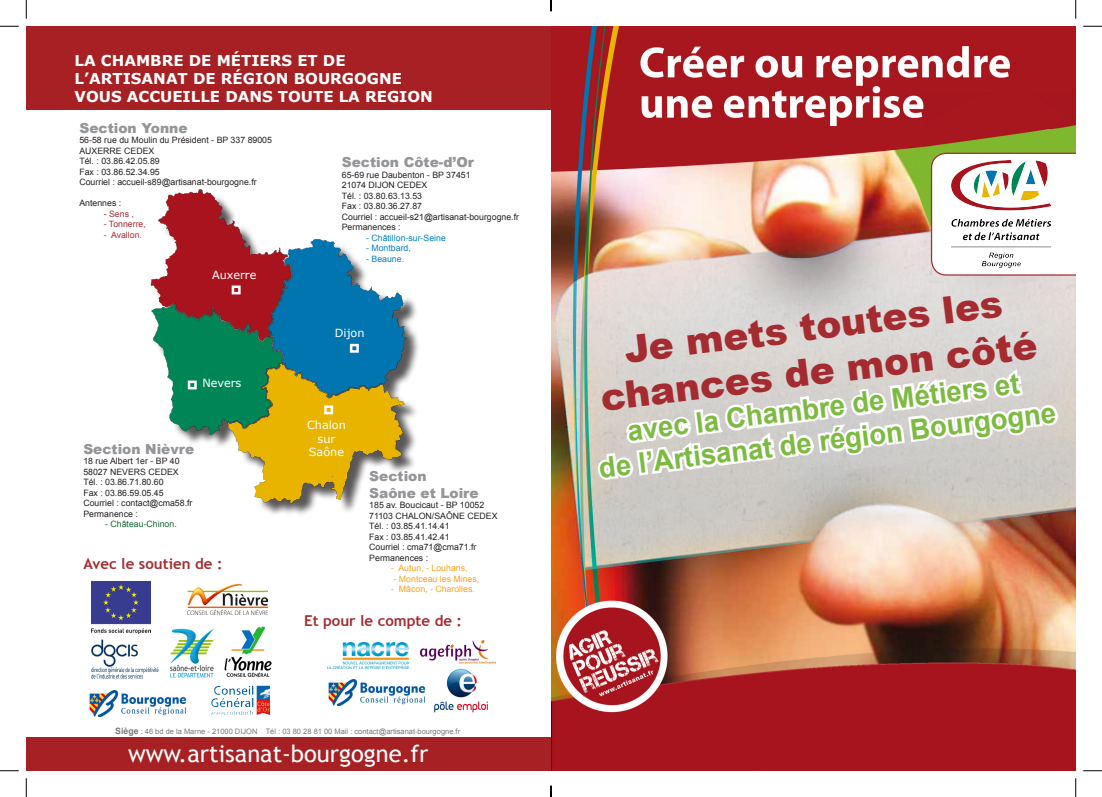
<style>
.page{position:relative;width:1102px;height:797px;background:#fff}
.page>*{position:absolute;margin:0;border:0;box-sizing:border-box;transform-origin:0 0}
.t1{font:900 37.5px/45px "Arial";color:#a42c31;text-align:center}
.t2{font:700 28.38px "Arial";color:#7dba42}
.t3{font:23.75px "Trebuchet MS";color:#fff}
.t4{font:700 15px "Verdana";color:#fff}
.t5{font:700 15px "Trebuchet MS";color:#a42c31}
.t6{font:900 13.75px "Arial";color:#939598}
.t7{font:11.25px "Verdana";color:#fff}
.t8{font:8.75px/10.5px "Arial";color:#231f20}
.t9{font:8.75px "Arial";color:#f9a21c}
.t10{font:8.75px "Arial";color:#007fc6}
.t11{font:8.75px "Arial";color:#a42c31}
.t12{font:8.75px "Arial";color:#166333}
.t13{font:7.5px "Arial";color:#76787b}
.s1{color:#a72023}
.s2{font-weight:700;font-size:8.75px}
</style>
<div class="page">
<div style="left:26px;top:737px;width:525px;height:33px;background:#a72023"></div>
<img style="left:150px;top:189px;width:269px;height:325px">
<div style="left:232px;top:285px;width:8px;height:9px;border:2px solid #fff"></div>
<div style="left:350px;top:344px;width:9px;height:9px;border:2px solid #fff"></div>
<div style="left:188px;top:380px;width:9px;height:9px;border:2px solid #fff"></div>
<div style="left:324px;top:405px;width:9px;height:9px;border:2px solid #fff"></div>
<div style="left:26px;top:26px;width:525px;height:84px;background:#a72023"></div>
<img style="left:91px;top:639px;width:67px;height:39px">
<img style="left:91px;top:582px;width:59px;height:51px">
<img style="left:89px;top:691px;width:97px;height:25px">
<img style="left:188px;top:584px;width:79px;height:30px">
<img style="left:170px;top:628px;width:55px;height:50px">
<img style="left:225px;top:626px;width:47px;height:50px">
<img style="left:252px;top:685px;width:18px;height:30px">
<img style="left:327px;top:642px;width:81px;height:26px">
<img style="left:421px;top:641px;width:74px;height:22px">
<img style="left:434px;top:668px;width:54px;height:45px">
<img style="left:328px;top:679px;width:97px;height:26px">
<img style="left:551px;top:26px;width:524px;height:744px">
<svg style="left:593px;top:349px;width:468px;height:186px"></svg>
<svg style="left:930px;top:153px;width:145px;height:122px"></svg>
<img style="left:950px;top:160px;width:100px;height:108px">
<svg style="left:0;top:25px;width:19px;height:2px"></svg>
<svg style="left:1083px;top:25px;width:18px;height:2px"></svg>
<svg style="left:0;top:770px;width:19px;height:1px"></svg>
<svg style="left:1083px;top:770px;width:18px;height:1px"></svg>
<svg style="left:25px;top:0;width:2px;height:19px"></svg>
<svg style="left:25px;top:778px;width:2px;height:19px"></svg>
<svg style="left:1075px;top:0;width:1px;height:19px"></svg>
<svg style="left:1075px;top:778px;width:1px;height:19px"></svg>
<svg style="left:550px;top:785px;width:1px;height:12px"></svg>
<p class="t4" style="left:75px;top:50px;width:272px">LA CHAMBRE DE MÉTIERS ET DE</p>
<p class="t4" style="left:75px;top:68px;width:329px">L’ARTISANAT DE RÉGION BOURGOGNE</p>
<p class="t4" style="left:75px;top:86px;width:360px">VOUS ACCUEILLE DANS TOUTE LA REGION</p>
<p class="t6" style="left:79px;top:118px;width:110px">Section Yonne</p>
<p class="t8" style="left:79px;top:135px;width:194px">56-58 rue du Moulin du Président - BP 337 89005<br>AUXERRE CEDEX</p>
<p class="t8" style="left:79px;top:156px;width:82px">Tél. : 03.86.42.05.89</p>
<p class="t8" style="left:79px;top:167px;width:82px">Fax : 03.86.52.34.95</p>
<p class="t8" style="left:79px;top:177px;width:179px">Courriel : accueil-s89@artisanat-bourgogne.fr</p>
<p class="t8" style="left:79px;top:198px;width:43px">Antennes :</p>
<p class="t11" style="left:104px;top:208px;width:32px"><span class="s1">-</span> Sens ,</p>
<p class="t11" style="left:104px;top:219px;width:44px"><span class="s1">-</span> Tonnerre,</p>
<p class="t11" style="left:104px;top:229px;width:40px"><span class="s1">-</span> Avallon.</p>
<p class="t6" style="left:342px;top:152px;width:134px">Section Côte-d’Or</p>
<p class="t8" style="left:342px;top:170px;width:130px">65-69 rue Daubenton - BP 37451</p>
<p class="t8" style="left:342px;top:180px;width:87px">21074 DIJON CEDEX</p>
<p class="t8" style="left:342px;top:191px;width:82px">Tél. : 03.80.63.13.53</p>
<p class="t8" style="left:342px;top:201px;width:82px">Fax : 03.80.36.27.87</p>
<p class="t8" style="left:342px;top:212px;width:179px">Courriel : accueil-s21@artisanat-bourgogne.fr</p>
<p class="t8" style="left:342px;top:222px;width:60px">Permanences :</p>
<p class="t10" style="left:366px;top:232px;width:81px">- Châtillon-sur-Seine</p>
<p class="t10" style="left:366px;top:243px;width:46px">- Montbard,</p>
<p class="t10" style="left:366px;top:253px;width:39px">- Beaune.</p>
<p class="t7" style="left:212px;top:267px;width:46px">Auxerre</p>
<p class="t7" style="left:202px;top:375px;width:41px">Nevers</p>
<p class="t6" style="left:83px;top:439px;width:112px">Section Nièvre</p>
<p class="t8" style="left:83px;top:456px;width:98px">18 rue Albert 1er - BP 40</p>
<p class="t8" style="left:83px;top:466px;width:97px">58027 NEVERS CEDEX</p>
<p class="t8" style="left:83px;top:477px;width:82px">Tél. : 03.86.71.80.60</p>
<p class="t8" style="left:83px;top:487px;width:82px">Fax : 03.86.59.05.45</p>
<p class="t8" style="left:83px;top:498px;width:111px">Courriel : contact@cma58.fr</p>
<p class="t8" style="left:83px;top:508px;width:56px">Permanence :</p>
<p class="t12" style="left:105px;top:518px;width:73px">- Château-Chinon.</p>
<p class="t5" style="left:83px;top:554px;width:141px">Avec le soutien de :</p>
<p class="t7" style="left:335px;top:325px;width:31px">Dijon</p>
<p class="t7" style="left:307px;top:417px;width:40px">Chalon</p>
<p class="t7" style="left:317px;top:431px;width:19px">sur</p>
<p class="t7" style="left:309px;top:444px;width:37px">Saône</p>
<p class="t6" style="left:369px;top:466px;width:59px">Section</p>
<p class="t6" style="left:369px;top:482px;width:111px">Saône et Loire</p>
<p class="t8" style="left:369px;top:500px;width:116px">185 av. Boucicaut - BP 10052</p>
<p class="t8" style="left:369px;top:510px;width:130px">71103 CHALON/SAÔNE CEDEX</p>
<p class="t8" style="left:369px;top:521px;width:82px">Tél. : 03.85.41.14.41</p>
<p class="t8" style="left:369px;top:531px;width:82px">Fax : 03.85.41.42.41</p>
<p class="t8" style="left:369px;top:542px;width:109px">Courriel : cma71@cma71.fr</p>
<p class="t8" style="left:369px;top:552px;width:60px">Permanences :</p>
<p class="t9" style="left:391px;top:562px;width:78px">- Autun, - Louhans,</p>
<p class="t9" style="left:393px;top:573px;width:87px">- Montceau les Mines,</p>
<p class="t9" style="left:391px;top:583px;width:85px">- Mâcon, - Charolles.</p>
<p class="t5" style="left:304px;top:611px;width:159px">Et pour le compte de :</p>
<p class="t13" style="left:115px;top:726px;width:346px"><span class="s2">Siège</span> : 46 bd de la Marne - 21000 DIJON Tél : 03 80 28 81 00 Mail : contact@artisanat-bourgogne.fr</p>
<p class="t3" style="left:128px;top:739px;width:302px">www.artisanat-bourgogne.fr</p>
<p class="t1" style="left:592px;top:329px;width:441px;rotate:-7deg">Je mets toutes les chances de mon côté</p>
<p class="t2" style="left:625px;top:412px;width:396px;rotate:-7deg">avec la Chambre de Métiers et</p>
<p class="t2" style="left:596px;top:449px;width:461px;rotate:-7deg">de l’Artisanat de région Bourgogne</p>
</div>
